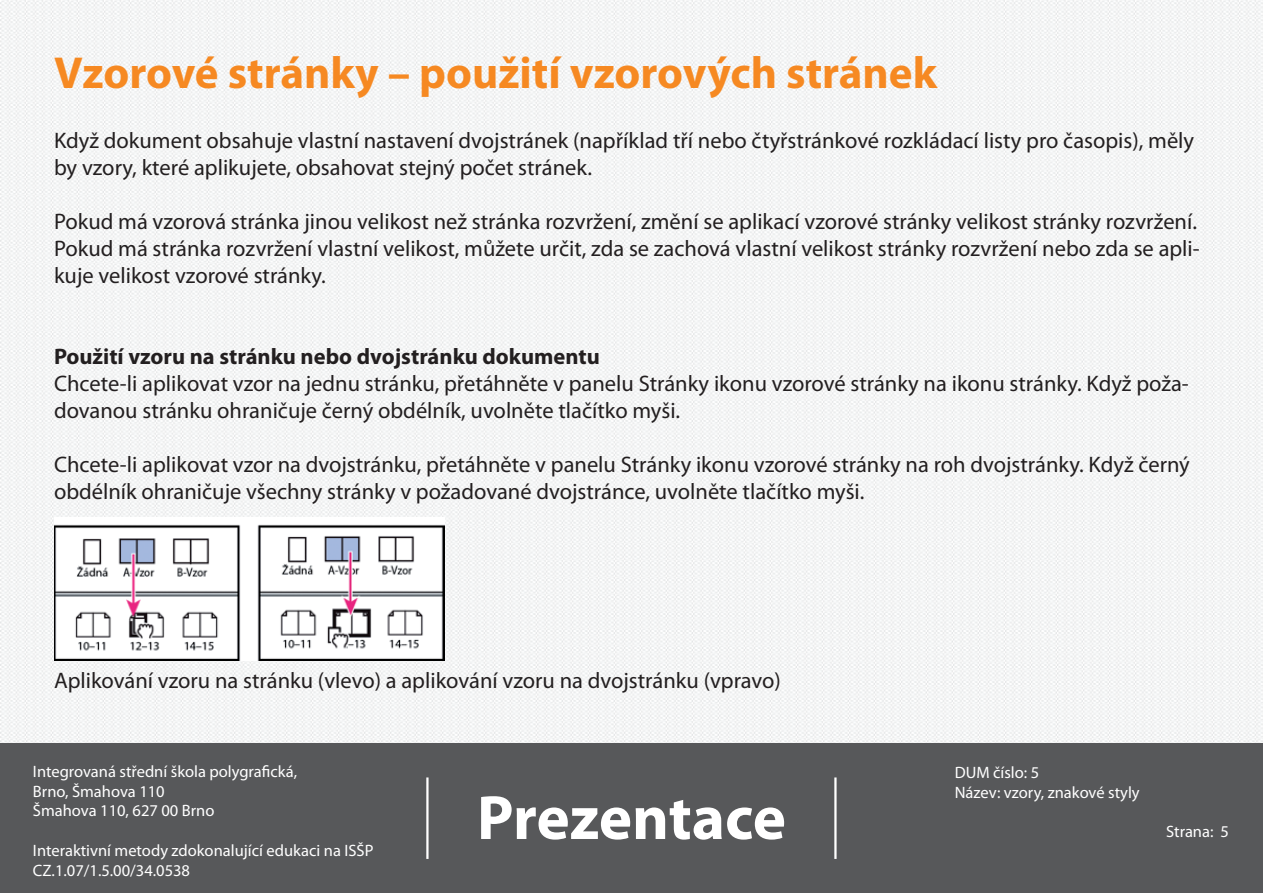
<style>
.page{position:relative;width:1263px;height:893px;background:#fff}
.page>*{position:absolute;margin:0;border:0;box-sizing:border-box;transform-origin:0 0}
.t1{font:700 63px "Myriad Pro";letter-spacing:-.005em;color:#fff}
.t2{font:700 45px "Myriad Pro";color:#f68922}
.t3{font:22.5px/27px "Myriad Pro";color:#231f20}
.t4{font:700 22.5px "Myriad Pro";color:#231f20}
.t5{font:16.5px/19.8px "Myriad Pro";color:#fff}
</style>
<div class="page">
<img style="left:0;top:0;width:1263px;height:743px">
<div style="left:0;top:743px;width:1263px;height:150px;background:#57585a"></div>
<hr style="left:426px;top:777px;width:3px;height:82px;background:#fff">
<hr style="left:834px;top:777px;width:2px;height:82px;background:#fff">
<img style="left:54px;top:518px;width:391px;height:142px">
<p class="t2" style="left:54px;top:43px;width:884px">Vzorové stránky – použití vzorových stránek</p>
<p class="t3" style="left:54px;top:126px;width:1142px">Když dokument obsahuje vlastní nastavení dvojstránek (například tří nebo čtyřstránkové rozkládací listy pro časopis), měly by vzory, které aplikujete, obsahovat stejný počet stránek.</p>
<p class="t3" style="left:54px;top:207px;width:1147px">Pokud má vzorová stránka jinou velikost než stránka rozvržení, změní se aplikací vzorové stránky velikost stránky rozvržení.<br>Pokud má stránka rozvržení vlastní velikost, můžete určit, zda se zachová vlastní velikost stránky rozvržení nebo zda se apli&shy;kuje velikost vzorové stránky.</p>
<p class="t4" style="left:54px;top:341px;width:547px">Použití vzoru na stránku nebo dvojstránku dokumentu</p>
<p class="t3" style="left:54px;top:369px;width:1136px">Chcete-li aplikovat vzor na jednu stránku, přetáhněte v panelu Stránky ikonu vzorové stránky na ikonu stránky. Když poža&shy;dovanou stránku ohraničuje černý obdélník, uvolněte tlačítko myši.</p>
<p class="t3" style="left:54px;top:450px;width:1137px">Chcete-li aplikovat vzor na dvojstránku, přetáhněte v panelu Stránky ikonu vzorové stránky na roh dvojstránky. Když černý obdélník ohraničuje všechny stránky v požadované dvojstránce, uvolněte tlačítko myši.</p>
<p class="t3" style="left:54px;top:666px;width:728px">Aplikování vzoru na stránku (vlevo) a aplikování vzoru na dvojstránku (vpravo)</p>
<p class="t5" style="left:33px;top:761px;width:266px">Integrovaná střední škola polygrafická,<br>Brno, Šmahova 110<br>Šmahova 110, 627 00 Brno</p>
<p class="t5" style="left:33px;top:840px;width:342px">Interaktivní metody zdokonalující edukaci na ISŠP<br>CZ.1.07/1.5.00/34.0538</p>
<h1 class="t1" style="left:477px;top:777px;width:311px">Prezentace</h1>
<p class="t5" style="left:955px;top:762px;width:187px">DUM číslo: 5<br>Název: vzory, znakové styly</p>
<p class="t5" style="left:1166px;top:822px;width:64px">Strana: 5</p>
</div>
